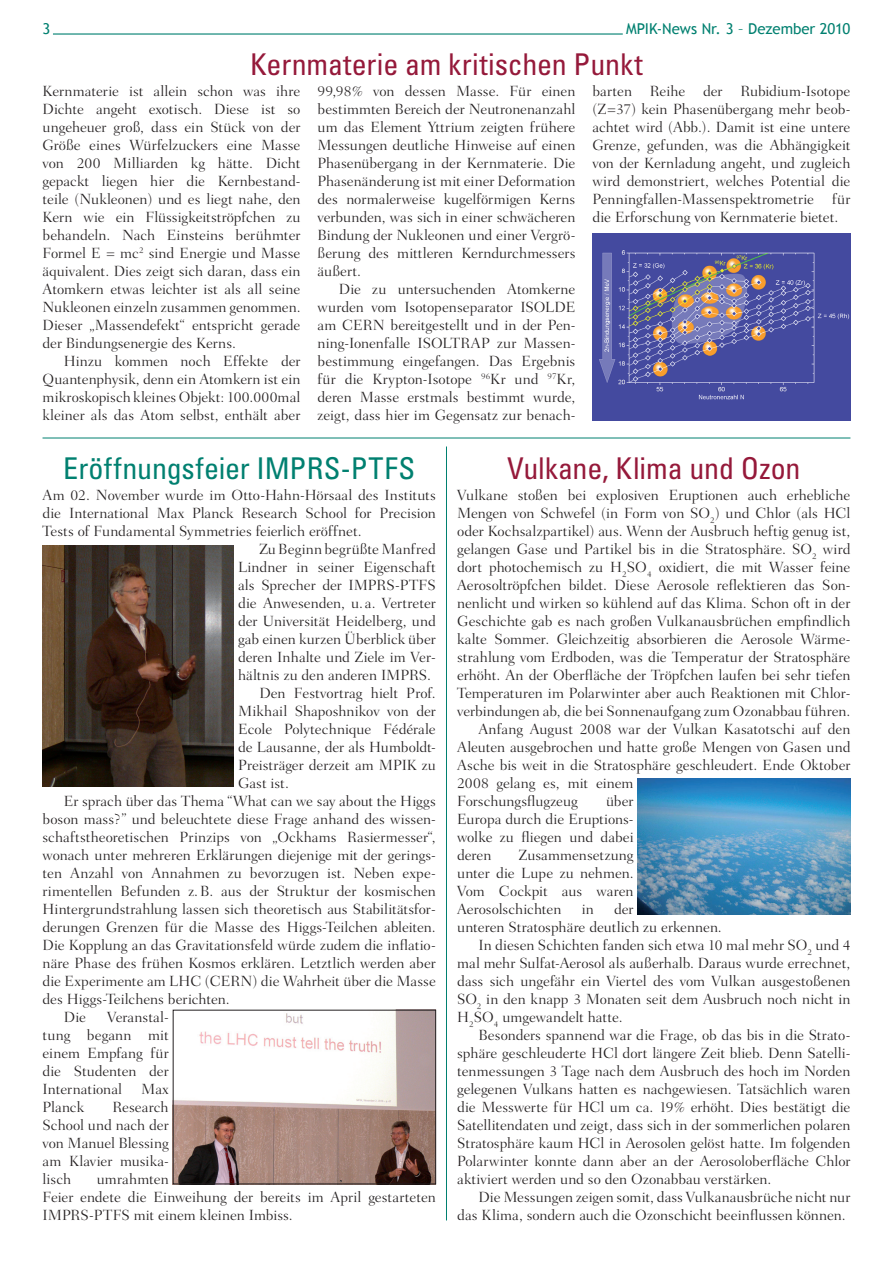
<style>
.page{position:relative;width:893px;height:1263px;background:#fff}
.page>*{position:absolute;margin:0;border:0;box-sizing:border-box;transform-origin:0 0}
.t1{font:condensed 30px "Univers";letter-spacing:-.005em;color:#95193a}
.t2{font:condensed 30px "Univers";letter-spacing:.005em;color:#008070}
.t3{font:300 15px/18px "Fairfield LH";letter-spacing:-.005em;color:#231f20;text-align:justify}
.t4{font:15px "Trebuchet MS";letter-spacing:-.005em;color:#008070}
</style>
<div class="page">
<hr style="left:53px;top:33px;width:570px;height:2px;background:#008070">
<hr style="left:43px;top:438px;width:807px;height:1px;background:#008070">
<hr style="left:446px;top:446px;width:1px;height:774px;background:#008070">
<img style="left:592px;top:234px;width:258px;height:187px">
<img style="left:638px;top:779px;width:212px;height:135px">
<img style="left:43px;top:546px;width:191px;height:241px">
<img style="left:175px;top:1012px;width:259px;height:170px">
<div style="left:173px;top:1010px;width:263px;height:174px;border:1px solid #231f20"></div>
<p class="t4" style="left:43px;top:20px;width:9px">3</p>
<p class="t4" style="left:626px;top:20px;width:226px">MPIK-News Nr. 3 – Dezember 2010</p>
<h1 class="t1" style="left:250px;top:45px;width:394px">Kernmaterie am kritischen Punkt</h1>
<p class="t3" style="left:43px;top:82px;width:260px">Kernmaterie ist allein schon was ihre Dichte angeht exotisch. Diese ist so ungeheuer groß, dass ein Stück von der Größe eines Würfelzuckers eine Masse von 200 Milliarden kg hätte. Dicht gepackt liegen hier die Kernbestand&shy;teile (Nukleonen) und es liegt nahe, den Kern wie ein Flüssigkeitströpfchen zu behandeln. Nach Einsteins berühmter Formel E = mc<sup>2</sup> sind Energie und Masse äquivalent. Dies zeigt sich daran, dass ein Atomkern etwas leichter ist als all seine Nukleonen einzeln zusammen genommen.<br>Dieser „Massendefekt“ entspricht gerade der Bindungsenergie des Kerns.</p>
<p class="t3" style="left:43px;top:352px;width:259px;text-indent:21px">Hinzu kommen noch Effekte der Quantenphysik, denn ein Atomkern ist ein mikroskopisch kleines Objekt: 100.000mal kleiner als das Atom selbst, enthält aber</p>
<p class="t3" style="left:317px;top:82px;width:259px">99,98% von dessen Masse. Für einen bestimmten Bereich der Neutronenanzahl um das Element Yttrium zeigten frühere Messungen deutliche Hinweise auf einen Phasenübergang in der Kernmaterie. Die Phasenänderung ist mit einer Deformation des normalerweise kugelförmigen Kerns verbunden, was sich in einer schwächeren Bindung der Nukleonen und einer Vergrö&shy;ßerung des mittleren Kerndurchmessers äußert.</p>
<p class="t3" style="left:317px;top:280px;width:259px;text-indent:21px">Die zu untersuchenden Atomkerne wurden vom Isotopenseparator ISOLDE am CERN bereitgestellt und in der Pen&shy;ning-Ionenfalle ISOLTRAP zur Massen&shy;bestimmung eingefangen. Das Ergebnis für die Krypton-Isotope <sup>96</sup>Kr und <sup>97</sup>Kr, deren Masse erstmals bestimmt wurde, zeigt, dass hier im Gegensatz zur benach-</p>
<p class="t3" style="left:592px;top:82px;width:259px">barten Reihe der Rubidium-Isotope (Z=37) kein Phasenübergang mehr beob&shy;achtet wird (Abb.). Damit ist eine untere Grenze, gefunden, was die Abhängigkeit von der Kernladung angeht, und zugleich wird demonstriert, welches Potential die Penningfallen-Massenspektrometrie für die Erforschung von Kernmaterie bietet.</p>
<h1 class="t2" style="left:63px;top:449px;width:354px">Eröffnungsfeier IMPRS-PTFS</h1>
<p class="t3" style="left:43px;top:486px;width:395px">Am 02. November wurde im Otto-Hahn-Hörsaal des Instituts</p>
<p class="t3" style="left:43px;top:504px;width:395px">die International Max Planck Research School for Precision</p>
<p class="t3" style="left:43px;top:522px;width:321px">Tests of Fundamental Symmetries feierlich eröffnet.</p>
<p class="t3" style="left:259px;top:540px;width:178px">Zu Beginn begrüßte Manfred</p>
<p class="t3" style="left:238px;top:558px;width:199px">Lindner in seiner Eigenschaft</p>
<p class="t3" style="left:238px;top:576px;width:199px">als Sprecher der IMPRS-PTFS</p>
<p class="t3" style="left:238px;top:594px;width:199px">die Anwesenden, u. a. Vertreter</p>
<p class="t3" style="left:238px;top:612px;width:199px">der Universität Heidelberg, und</p>
<p class="t3" style="left:238px;top:630px;width:199px">gab einen kurzen Überblick über</p>
<p class="t3" style="left:238px;top:648px;width:199px">deren Inhalte und Ziele im Ver-</p>
<p class="t3" style="left:238px;top:666px;width:194px">hältnis zu den anderen IMPRS.</p>
<p class="t3" style="left:259px;top:684px;width:178px">Den Festvortrag hielt Prof.</p>
<p class="t3" style="left:238px;top:702px;width:199px">Mikhail Shaposhnikov von der</p>
<p class="t3" style="left:238px;top:720px;width:199px">Ecole Polytechnique Fédérale</p>
<p class="t3" style="left:238px;top:738px;width:199px">de Lausanne, der als Humboldt-</p>
<p class="t3" style="left:238px;top:756px;width:199px">Preisträger derzeit am MPIK zu</p>
<p class="t3" style="left:238px;top:774px;width:52px">Gast ist.</p>
<p class="t3" style="left:64px;top:792px;width:374px">Er sprach über das Thema “What can we say about the Higgs</p>
<p class="t3" style="left:43px;top:810px;width:395px">boson mass?” und beleuchtete diese Frage anhand des wissen-</p>
<p class="t3" style="left:43px;top:828px;width:395px">schaftstheoretischen Prinzips von „Ockhams Rasiermesser“,</p>
<p class="t3" style="left:43px;top:846px;width:395px">wonach unter mehreren Erklärungen diejenige mit der gerings-</p>
<p class="t3" style="left:43px;top:864px;width:395px">ten Anzahl von Annahmen zu bevorzugen ist. Neben expe-</p>
<p class="t3" style="left:43px;top:882px;width:395px">rimentellen Befunden z.B. aus der Struktur der kosmischen</p>
<p class="t3" style="left:43px;top:900px;width:395px">Hintergrundstrahlung lassen sich theoretisch aus Stabilitätsfor-</p>
<p class="t3" style="left:43px;top:918px;width:395px">derungen Grenzen für die Masse des Higgs-Teilchen ableiten.</p>
<p class="t3" style="left:43px;top:936px;width:395px">Die Kopplung an das Gravitationsfeld würde zudem die inflatio-</p>
<p class="t3" style="left:43px;top:954px;width:395px">näre Phase des frühen Kosmos erklären. Letztlich werden aber</p>
<p class="t3" style="left:43px;top:972px;width:395px">die Experimente am LHC (CERN) die Wahrheit über die Masse</p>
<p class="t3" style="left:43px;top:990px;width:189px">des Higgs-Teilchens berichten.</p>
<p class="t3" style="left:64px;top:1008px;width:24px">Die</p>
<p class="t3" style="left:43px;top:1008px;width:128px;text-indent:65px">Veranstal&shy;tung begann mit einem Empfang für die Studenten der International</p>
<p class="t3" style="left:141px;top:1080px;width:29px">Max</p>
<p class="t3" style="left:43px;top:1098px;width:128px;text-indent:70px">Research School und nach der von Manuel Blessing am Klavier musika&shy;lisch</p>
<p class="t3" style="left:43px;top:1098px;width:43px">Planck</p>
<p class="t3" style="left:43px;top:1170px;width:395px;text-align:left;text-indent:54px">umrahmten<br>Feier endete die Einweihung der bereits im April gestarteten<br>IMPRS-PTFS mit einem kleinen Imbiss.</p>
<h1 class="t1" style="left:507px;top:449px;width:295px">Vulkane, Klima und Ozon</h1>
<p class="t3" style="left:457px;top:486px;width:395px">Vulkane stoßen bei explosiven Eruptionen auch erhebliche</p>
<p class="t3" style="left:457px;top:504px;width:395px">Mengen von Schwefel (in Form von SO<sub>2</sub>) und Chlor (als HCl</p>
<p class="t3" style="left:457px;top:522px;width:395px">oder Kochsalzpartikel) aus. Wenn der Ausbruch heftig genug ist,</p>
<p class="t3" style="left:457px;top:540px;width:395px">gelangen Gase und Partikel bis in die Stratosphäre. SO<sub>2</sub> wird</p>
<p class="t3" style="left:457px;top:558px;width:395px">dort photochemisch zu H<sub>2</sub>SO<sub>4</sub> oxidiert, die mit Wasser feine</p>
<p class="t3" style="left:457px;top:576px;width:395px">Aerosoltröpfchen bildet. Diese Aerosole reflektieren das Son-</p>
<p class="t3" style="left:457px;top:594px;width:395px">nenlicht und wirken so kühlend auf das Klima. Schon oft in der</p>
<p class="t3" style="left:457px;top:612px;width:395px">Geschichte gab es nach großen Vulkanausbrüchen empfindlich</p>
<p class="t3" style="left:457px;top:630px;width:395px">kalte Sommer. Gleichzeitig absorbieren die Aerosole Wärme-</p>
<p class="t3" style="left:457px;top:648px;width:395px">strahlung vom Erdboden, was die Temperatur der Stratosphäre</p>
<p class="t3" style="left:457px;top:666px;width:395px">erhöht. An der Oberfläche der Tröpfchen laufen bei sehr tiefen</p>
<p class="t3" style="left:457px;top:684px;width:395px">Temperaturen im Polarwinter aber auch Reaktionen mit Chlor-</p>
<p class="t3" style="left:457px;top:702px;width:395px">verbindungen ab, die bei Sonnenaufgang zum Ozonabbau führen.</p>
<p class="t3" style="left:478px;top:720px;width:374px">Anfang August 2008 war der Vulkan Kasatotschi auf den</p>
<p class="t3" style="left:457px;top:738px;width:395px">Aleuten ausgebrochen und hatte große Mengen von Gasen und</p>
<p class="t3" style="left:457px;top:756px;width:395px">Asche bis weit in die Stratosphäre geschleudert. Ende Oktober</p>
<p class="t3" style="left:457px;top:774px;width:178px">2008 gelang es, mit einem</p>
<p class="t3" style="left:457px;top:792px;width:122px">Forschungsflugzeug</p>
<p class="t3" style="left:457px;top:792px;width:178px;text-indent:149px">über Europa durch die Eruptions&shy;wolke zu fliegen und dabei deren</p>
<p class="t3" style="left:457px;top:846px;width:178px;text-indent:62px">Zusammensetzung unter die Lupe zu nehmen.<br>Vom Cockpit aus waren Aerosolschichten</p>
<p class="t3" style="left:582px;top:900px;width:14px">in</p>
<p class="t3" style="left:614px;top:900px;width:21px">der</p>
<p class="t3" style="left:457px;top:918px;width:266px">unteren Stratosphäre deutlich zu erkennen.</p>
<p class="t3" style="left:478px;top:936px;width:374px">In diesen Schichten fanden sich etwa 10 mal mehr SO<sub>2</sub> und 4</p>
<p class="t3" style="left:457px;top:954px;width:395px">mal mehr Sulfat-Aerosol als außerhalb. Daraus wurde errechnet,</p>
<p class="t3" style="left:457px;top:972px;width:395px">dass sich ungefähr ein Viertel des vom Vulkan ausgestoßenen</p>
<p class="t3" style="left:457px;top:990px;width:395px">SO<sub>2</sub> in den knapp 3 Monaten seit dem Ausbruch noch nicht in</p>
<p class="t3" style="left:457px;top:1008px;width:167px">H<sub>2</sub>SO<sub>4</sub> umgewandelt hatte.</p>
<p class="t3" style="left:478px;top:1026px;width:374px">Besonders spannend war die Frage, ob das bis in die Strato-</p>
<p class="t3" style="left:457px;top:1044px;width:395px">sphäre geschleuderte HCl dort längere Zeit blieb. Denn Satelli-</p>
<p class="t3" style="left:457px;top:1062px;width:395px">tenmessungen 3 Tage nach dem Ausbruch des hoch im Norden</p>
<p class="t3" style="left:457px;top:1080px;width:395px">gelegenen Vulkans hatten es nachgewiesen. Tatsächlich waren</p>
<p class="t3" style="left:457px;top:1098px;width:395px">die Messwerte für HCl um ca. 19% erhöht. Dies bestätigt die</p>
<p class="t3" style="left:457px;top:1116px;width:395px">Satellitendaten und zeigt, dass sich in der sommerlichen polaren</p>
<p class="t3" style="left:457px;top:1134px;width:395px">Stratosphäre kaum HCl in Aerosolen gelöst hatte. Im folgenden</p>
<p class="t3" style="left:457px;top:1152px;width:395px">Polarwinter konnte dann aber an der Aerosoloberfläche Chlor</p>
<p class="t3" style="left:457px;top:1170px;width:316px">aktiviert werden und so den Ozonabbau verstärken.</p>
<p class="t3" style="left:478px;top:1188px;width:373px">Die Messungen zeigen somit, dass Vulkanausbrüche nicht nur</p>
<p class="t3" style="left:457px;top:1206px;width:390px">das Klima, sondern auch die Ozonschicht beeinflussen können.</p>
</div>
